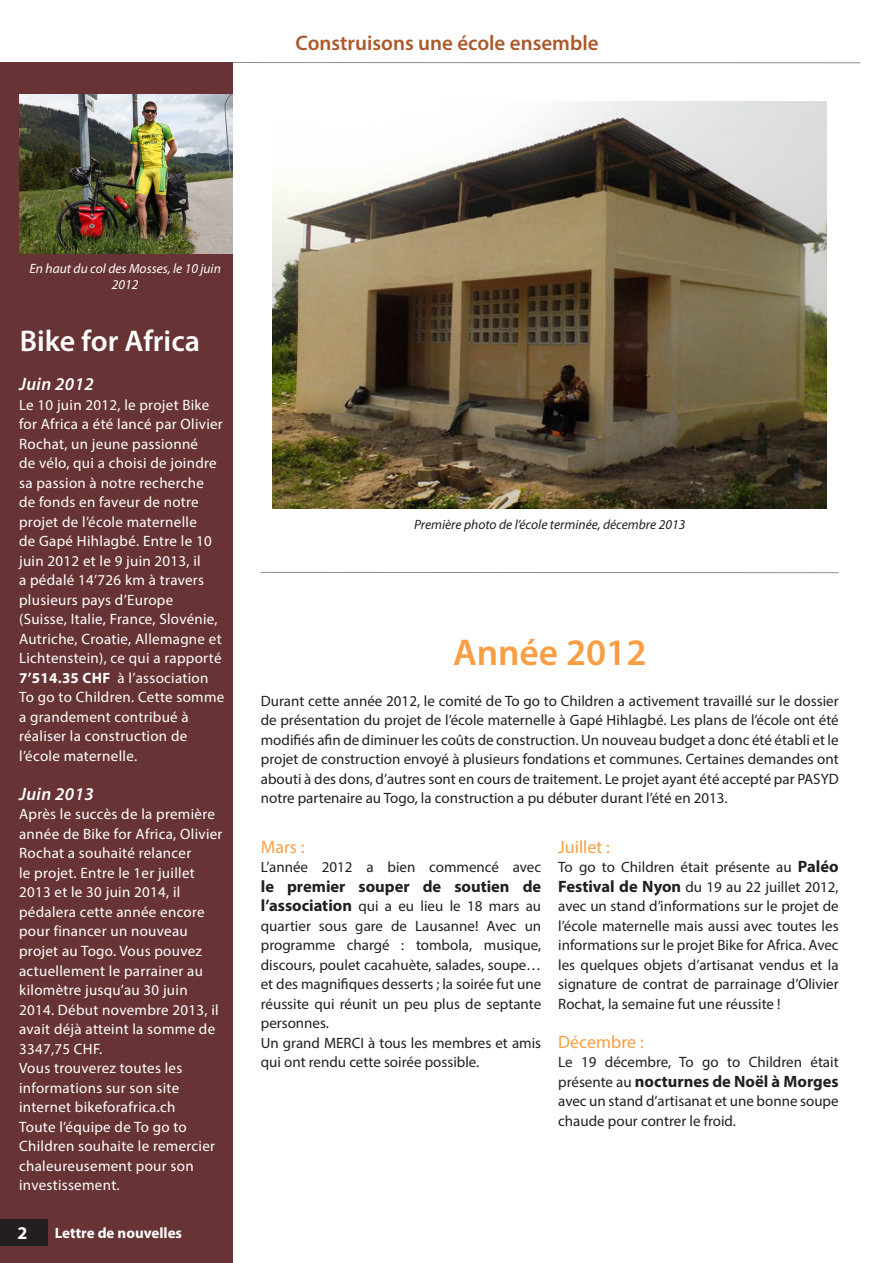
<style>
.page{position:relative;width:893px;height:1263px;background:#fff}
.page>*{position:absolute;margin:0;border:0;box-sizing:border-box;transform-origin:0 0}
.Head_1{font:600 37.5px "Myriad Pro";color:#f89f44}
.Head_2_reverse{font:600 30px "Myriad Pro";color:#fff}
.Subheading{font:600 21px "Myriad Pro";color:#ab592a}
.Titre_body{font:18px "Myriad Pro";color:#f89f44}
.Body_reverse_2{font:italic 600 18px "Myriad Pro";letter-spacing:.02em;color:#fff}
.t1{font:700 18px "Myriad Pro";color:#fff}
.Body{font:700 16.5px "Myriad Pro";color:#231f20}
.Body-2{font:15px/19.5px "Myriad Pro";color:#231f20;text-align:justify}
.Body_reverse_2-2{font:15px/19.5px "Myriad Pro";letter-spacing:.02em;color:#fff}
.t2{font:700 15px "Myriad Pro";color:#fff}
.Légende{font:italic 13.5px "Myriad Pro";color:#231f20}
.Légende-2{font:italic 13.5px/16.2px "Myriad Pro";color:#fff;text-align:center}
.s1{font-weight:700}
.s2{font-weight:700;font-size:16.5px}
.s3{font-weight:400;font-size:15px}
</style>
<div class="page">
<div style="left:0;top:62px;width:233px;height:1201px;background:#673334"></div>
<div style="left:0;top:1219px;width:47px;height:26px;background:#231f20"></div>
<img style="left:20px;top:95px;width:213px;height:158px">
<img style="left:273px;top:101px;width:554px;height:407px">
<hr style="left:233px;top:62px;width:627px;height:1px;background:#8b8d90">
<hr style="left:261px;top:572px;width:578px;height:1px;background:#8b8d90">
<p class="Subheading" style="left:296px;top:29px;width:304px">Construisons une école ensemble</p>
<p class="Légende-2" style="left:30px;top:260px;width:193px">En haut du col des Mosses, le 10 juin<br>2012</p>
<p class="Head_2_reverse" style="left:20px;top:322px;width:182px">Bike for Africa</p>
<p class="Body_reverse_2" style="left:19px;top:373px;width:76px">Juin 2012</p>
<p class="Body_reverse_2-2" style="left:19px;top:395px;width:207px">Le 10 juin 2012, le projet Bike for Africa a été lancé par Olivier<br>Rochat, un jeune passionné<br>de vélo, qui a choisi de joindre sa passion à notre recherche<br>de fonds en faveur de notre projet de l’école maternelle<br>de Gapé Hihlagbé. Entre le 10 juin 2012 et le 9 juin 2013, il<br>a pédalé 14’726 km à travers plusieurs pays d’Europe (Suisse, Italie, France, Slovénie,<br>Autriche, Croatie, Allemagne et<br>Lichtenstein), ce qui a rapporté<br><span class="s1">7’514.35 CHF</span> à l’association<br>To go to Children. Cette somme a grandement contribué à réaliser la construction de l’école maternelle.</p>
<p class="Body_reverse_2" style="left:19px;top:782px;width:76px">Juin 2013</p>
<p class="Body_reverse_2-2" style="left:19px;top:804px;width:205px">Après le succès de la première année de Bike for Africa, Olivier<br>Rochat a souhaité relancer<br>le projet. Entre le 1er juillet<br>2013 et le 30 juin 2014, il pédalera cette année encore pour financer un nouveau projet au Togo. Vous pouvez actuellement le parrainer au kilomètre jusqu’au 30 juin<br>2014. Début novembre 2013, il avait déjà atteint la somme de<br>3347,75 CHF.</p>
<p class="Body_reverse_2-2" style="left:19px;top:1058px;width:165px">Vous trouverez toutes les informations sur son site internet bikeforafrica.ch</p>
<p class="Body_reverse_2-2" style="left:19px;top:1116px;width:198px">Toute l’équipe de To go to<br>Children souhaite le remercier chaleureusement pour son investissement.</p>
<p class="t1" style="left:18px;top:1221px;width:11px">2</p>
<p class="t2" style="left:55px;top:1223px;width:129px">Lettre de nouvelles</p>
<p class="Légende" style="left:414px;top:516px;width:273px">Première photo de l’école terminée, décembre 2013</p>
<p class="Head_1" style="left:453px;top:629px;width:195px">Année 2012</p>
<p class="Body-2" style="left:261px;top:691px;width:579px">Durant cette année 2012, le comité de To go to Children a activement travaillé sur le dossier de présentation du projet de l’école maternelle à Gapé Hihlagbé. Les plans de l’école ont été modifiés afin de diminuer les coûts de construction. Un nouveau budget a donc été établi et le projet de construction envoyé à plusieurs fondations et communes. Certaines demandes ont abouti à des dons, d’autres sont en cours de traitement. Le projet ayant été accepté par PASYD notre partenaire au Togo, la construction a pu débuter durant l’été en 2013.</p>
<p class="Titre_body" style="left:261px;top:835px;width:45px">Mars :</p>
<p class="Body-2" style="left:261px;top:857px;width:282px">L’année 2012 a bien commencé avec</p>
<p class="Body" style="left:261px;top:875px;width:282px">le premier souper de soutien de</p>
<p class="Body-2" style="left:261px;top:896px;width:282px"><span class="s2">l’association</span> qui a eu lieu le 18 mars au quartier sous gare de Lausanne! Avec un programme chargé : tombola, musique, discours, poulet cacahuète, salades, soupe… et des magnifiques desserts ; la soirée fut une réussite qui réunit un peu plus de septante personnes.</p>
<p class="Body-2" style="left:261px;top:1032px;width:282px">Un grand MERCI à tous les membres et amis qui ont rendu cette soirée possible.</p>
<p class="Titre_body" style="left:558px;top:835px;width:53px">Juillet :</p>
<p class="Body-2" style="left:558px;top:857px;width:282px">To go to Children était présente au <span class="s2">Paléo Festival de Nyon</span> du 19 au 22 juillet 2012, avec un stand d’informations sur le projet de l’école maternelle mais aussi avec toutes les informations sur le projet Bike for Africa. Avec les quelques objets d’artisanat vendus et la signature de contrat de parrainage d’Olivier Rochat, la semaine fut une réussite !</p>
<p class="Titre_body" style="left:558px;top:1030px;width:87px">Décembre :</p>
<p class="Body-2" style="left:558px;top:1052px;width:282px">Le 19 décembre, To go to Children était</p>
<p class="Body" style="left:558px;top:1070px;width:282px"><span class="s3">présente au</span> nocturnes de Noël à Morges</p>
<p class="Body-2" style="left:558px;top:1091px;width:282px">avec un stand d’artisanat et une bonne soupe chaude pour contrer le froid.</p>
</div>
